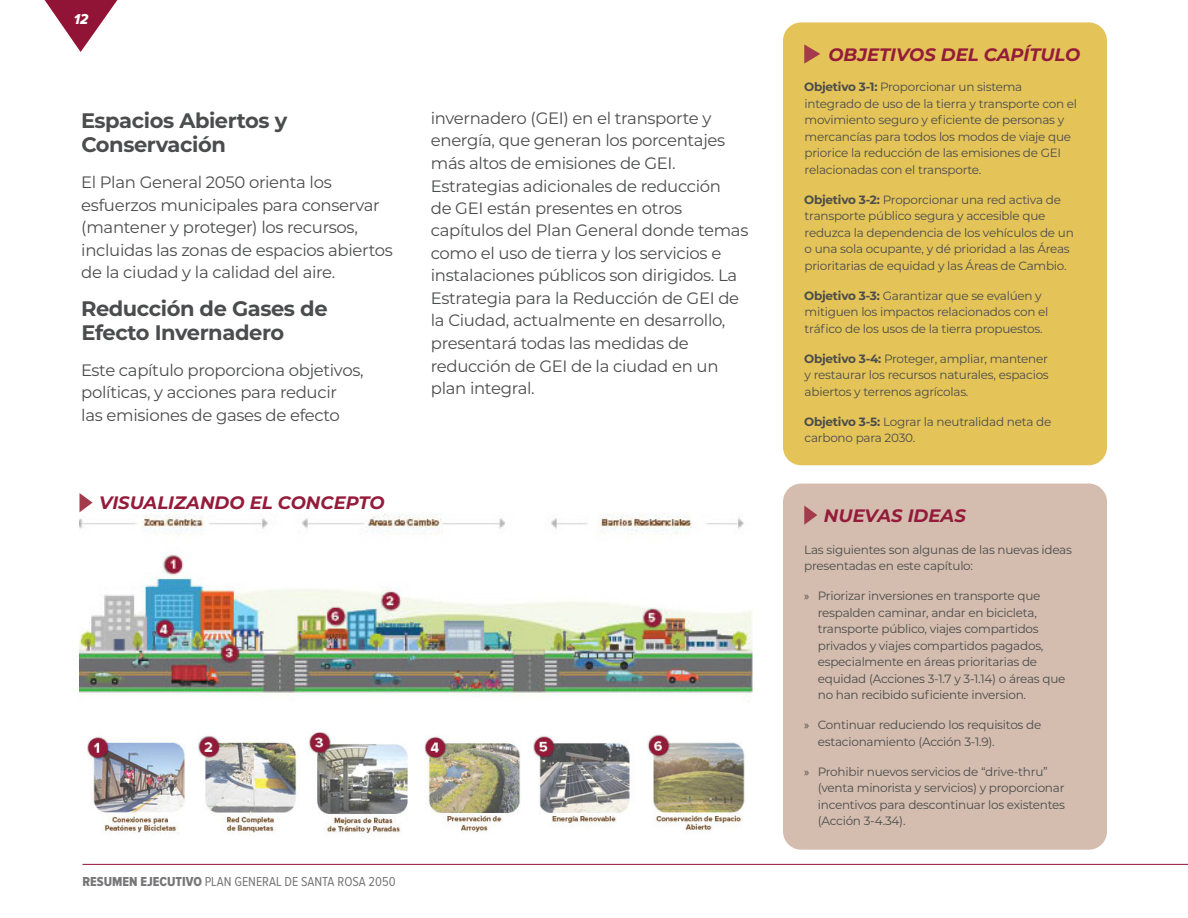
<style>
.page{position:relative;width:1188px;height:918px;background:#fff}
.page>*{position:absolute;margin:0;border:0;box-sizing:border-box;transform-origin:0 0}
.station_number{font:700 21px/24px "Montserrat";letter-spacing:-.02em;color:#4b4c4d}
.subhead1{font:italic 700 18px "Montserrat";color:#941b3a}
.station_number-2{font:16.5px/22.5px "Montserrat";letter-spacing:-.02em;color:#4b4c4d}
.t1{font:15px "Proxima Nova Cond Extrabld It";color:#fff}
.t2{font:13.5px "Proxima Nova Cond";color:#77777a}
.station_number-3{font:12px/16.5px "Montserrat";letter-spacing:-.02em;color:#4b4c4d}
.s1{font-family:"Proxima Nova Cond Extrabld"}
.s2{font-weight:700}
.s3{font-family:"Myriad Pro"}
</style>
<div class="page">
<hr style="left:82px;top:864px;width:1106px;height:1px;background:#911436">
<svg style="left:45px;top:0;width:72px;height:52px"></svg>
<div style="left:783px;top:22px;width:324px;height:443px;background:#e4c458;border-radius:18px"></div>
<svg style="left:804px;top:44px;width:16px;height:20px"></svg>
<div style="left:783px;top:484px;width:324px;height:366px;background:#d4bdae;border-radius:18px"></div>
<svg style="left:804px;top:506px;width:13px;height:19px"></svg>
<img style="left:80px;top:514px;width:673px;height:182px">
<svg style="left:80px;top:493px;width:13px;height:19px"></svg>
<img style="left:87px;top:733px;width:321px;height:101px">
<img style="left:424px;top:734px;width:321px;height:99px">
<p class="t1" style="left:74px;top:10px;width:16px">12</p>
<p class="station_number" style="left:81px;top:108px;width:208px">Espacios Abiertos y<br>Conservación</p>
<p class="station_number-2" style="left:81px;top:171px;width:313px">El Plan General 2050 orienta los esfuerzos municipales para conservar (mantener y proteger) los recursos, incluidas las zonas de espacios abiertos de la ciudad y la calidad del aire.</p>
<p class="station_number" style="left:81px;top:295px;width:248px">Reducción de Gases de<br>Efecto Invernadero</p>
<p class="station_number-2" style="left:81px;top:358px;width:284px">Este capítulo proporciona objetivos, políticas, y acciones para reducir<br>las emisiones de gases de efecto</p>
<p class="subhead1" style="left:99px;top:490px;width:287px">VISUALIZANDO EL CONCEPTO</p>
<p class="station_number-2" style="left:431px;top:106px;width:319px">invernadero (GEI) en el transporte y energía, que generan los porcentajes más altos de emisiones de GEI.<br>Estrategias adicionales de reducción<br>de GEI están presentes en otros capítulos del Plan General donde temas como el uso de tierra y los servicios e instalaciones públicos son dirigidos. La Estrategia para la Reducción de GEI de la Ciudad, actualmente en desarrollo, presentará todas las medidas de reducción de GEI de la ciudad en un plan integral.</p>
<p class="t2" style="left:82px;top:875px;width:315px"><span class="s1">RESUMEN EJECUTIVO</span> PLAN GENERAL DE SANTA ROSA 2050</p>
<p class="subhead1" style="left:828px;top:41px;width:253px">OBJETIVOS DEL CAPÍTULO</p>
<p class="station_number-3" style="left:804px;top:78px;width:274px"><span class="s2">Objetivo 3-1:</span> Proporcionar un sistema integrado de uso de la tierra y transporte con el movimiento seguro y eficiente de personas y mercancías para todos los modos de viaje que priorice la reducción de las emisiones de GEI relacionadas con el transporte.</p>
<p class="station_number-3" style="left:804px;top:191px;width:271px"><span class="s2">Objetivo 3-2:</span> Proporcionar una red activa de transporte público segura y accesible que reduzca la dependencia de los vehículos de un o una sola ocupante, y dé prioridad a las Áreas prioritarias de equidad y las Áreas de Cambio.</p>
<p class="station_number-3" style="left:804px;top:287px;width:246px"><span class="s2">Objetivo 3-3:</span> Garantizar que se evalúen y mitiguen los impactos relacionados con el tráfico de los usos de la tierra propuestos.</p>
<p class="station_number-3" style="left:804px;top:350px;width:246px;text-align:justify"><span class="s2">Objetivo 3-4:</span> Proteger, ampliar, mantener y restaurar los recursos naturales, espacios abiertos y terrenos agrícolas.</p>
<p class="station_number-3" style="left:804px;top:413px;width:248px"><span class="s2">Objetivo 3-5:</span> Lograr la neutralidad neta de carbono para 2030.</p>
<p class="subhead1" style="left:824px;top:502px;width:143px">NUEVAS IDEAS</p>
<p class="station_number-3" style="left:804px;top:541px;width:269px">Las siguientes son algunas de las nuevas ideas presentadas en este capítulo:</p>
<p class="station_number-3" style="left:818px;top:587px;width:249px;text-indent:-14px"><span class="s3">»</span> Priorizar inversiones en transporte que respalden caminar, andar en bicicleta, transporte público, viajes compartidos privados y viajes compartidos pagados, especialmente en áreas prioritarias de equidad (Acciones 3-1.7 y 3-1.14) o áreas que no han recibido suficiente inversion.</p>
<p class="station_number-3" style="left:818px;top:716px;width:225px;text-indent:-14px"><span class="s3">»</span> Continuar reduciendo los requisitos de estacionamiento (Acción 3-1.9).</p>
<p class="station_number-3" style="left:818px;top:763px;width:249px;text-indent:-14px"><span class="s3">»</span> Prohibir nuevos servicios de “drive-thru” (venta minorista y servicios) y proporcionar incentivos para descontinuar los existentes (Acción 3-4.34).</p>
</div>
